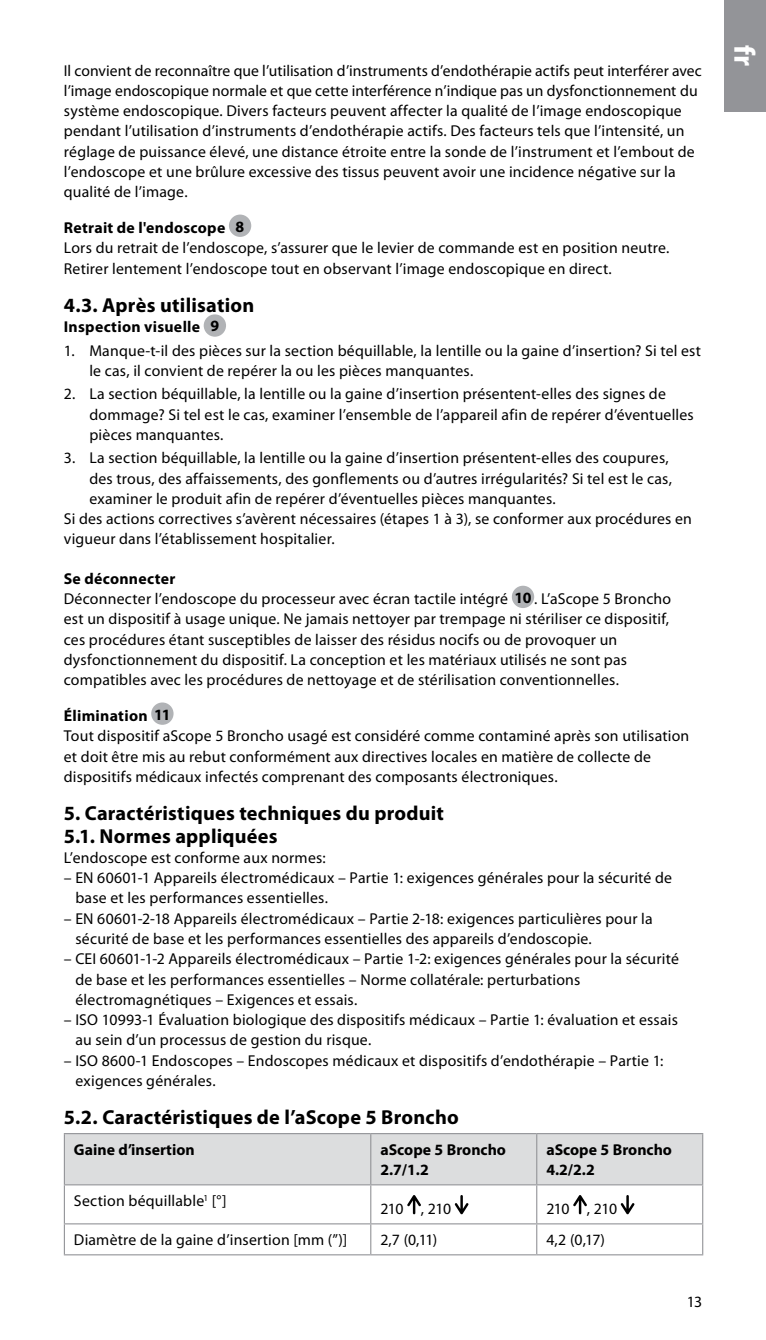
<style>
.page{position:relative;width:766px;height:1340px;background:#fff}
.page>*{position:absolute;margin:0;border:0;box-sizing:border-box;transform-origin:0 0}
.t1{font:700 29.25px "Myriad Pro";color:#fff}
.t2{font:700 20.25px/22.5px "Myriad Pro";letter-spacing:.01em;color:#000}
.t3{font:15.75px/20.2px "Myriad Pro";letter-spacing:.01em;color:#000}
.t4{font:700 15.75px/20.2px "Myriad Pro";letter-spacing:.015em;color:#000}
.s1{font-weight:700}
</style>
<div class="page">
<div style="left:229px;top:214px;width:22px;height:23px;background:#b1b3b6;border-radius:50%"></div>
<div style="left:204px;top:314px;width:22px;height:23px;background:#b1b3b6;border-radius:50%"></div>
<div style="left:511px;top:585px;width:23px;height:23px;background:#b1b3b6;border-radius:50%"></div>
<div style="left:151px;top:702px;width:22px;height:22px;background:#b1b3b6;border-radius:50%"></div>
<div style="left:65px;top:1134px;width:637px;height:50px;background:#dcddde"></div>
<svg style="left:65px;top:1185px;width:637px;height:69px"></svg>
<hr style="left:64px;top:1133px;width:306px;height:1px;background:#939498">
<hr style="left:64px;top:1134px;width:1px;height:50px;background:#939498">
<hr style="left:370px;top:1133px;width:166px;height:1px;background:#939498">
<hr style="left:370px;top:1134px;width:1px;height:50px;background:#939498">
<hr style="left:536px;top:1133px;width:167px;height:1px;background:#939498">
<hr style="left:536px;top:1134px;width:1px;height:50px;background:#939498">
<hr style="left:702px;top:1134px;width:1px;height:50px;background:#939498">
<hr style="left:64px;top:1184px;width:306px;height:1px;background:#939498">
<hr style="left:64px;top:1185px;width:1px;height:38px;background:#939498">
<hr style="left:370px;top:1184px;width:166px;height:1px;background:#939498">
<hr style="left:370px;top:1185px;width:1px;height:38px;background:#939498">
<hr style="left:536px;top:1184px;width:167px;height:1px;background:#939498">
<hr style="left:536px;top:1185px;width:1px;height:38px;background:#939498">
<hr style="left:702px;top:1185px;width:1px;height:38px;background:#939498">
<hr style="left:64px;top:1223px;width:306px;height:1px;background:#939498">
<hr style="left:64px;top:1224px;width:1px;height:30px;background:#939498">
<hr style="left:370px;top:1223px;width:166px;height:1px;background:#939498">
<hr style="left:370px;top:1224px;width:1px;height:30px;background:#939498">
<hr style="left:536px;top:1223px;width:167px;height:1px;background:#939498">
<hr style="left:536px;top:1224px;width:1px;height:30px;background:#939498">
<hr style="left:702px;top:1224px;width:1px;height:30px;background:#939498">
<hr style="left:64px;top:1254px;width:306px;height:1px;background:#939498">
<hr style="left:370px;top:1254px;width:166px;height:1px;background:#939498">
<hr style="left:536px;top:1254px;width:167px;height:1px;background:#939498">
<svg style="left:407px;top:1194px;width:14px;height:20px"></svg>
<svg style="left:454px;top:1194px;width:14px;height:20px"></svg>
<svg style="left:573px;top:1194px;width:13px;height:20px"></svg>
<svg style="left:620px;top:1194px;width:14px;height:20px"></svg>
<div style="left:724px;top:0;width:41px;height:112px;background:#939498"></div>
<p class="t3" style="left:64px;top:60px;width:639px">Il convient de reconnaître que l’utilisation d’instruments d’endothérapie actifs peut interférer avec l’image endoscopique normale et que cette interférence n’indique pas un dysfonctionnement du système endoscopique. Divers facteurs peuvent affecter la qualité de l’image endoscopique pendant l’utilisation d’instruments d’endothérapie actifs. Des facteurs tels que l’intensité, un réglage de puissance élevé, une distance étroite entre la sonde de l’instrument et l’embout de l’endoscope et une brûlure excessive des tissus peuvent avoir une incidence négative sur la qualité de l’image.</p>
<p class="t4" style="left:64px;top:217px;width:182px">Retrait de l'endoscope 8</p>
<p class="t3" style="left:64px;top:238px;width:607px">Lors du retrait de l’endoscope, s’assurer que le levier de commande est en position neutre.<br>Retirer lentement l’endoscope tout en observant l’image endoscopique en direct.</p>
<p class="t2" style="left:64px;top:293px;width:192px">4.3. Après utilisation</p>
<p class="t4" style="left:64px;top:316px;width:157px">Inspection visuelle 9</p>
<p class="t3" style="left:89px;top:340px;width:613px;text-indent:-26px">1. Manque-t-il des pièces sur la section béquillable, la lentille ou la gaine d’insertion? Si tel est le cas, il convient de repérer la ou les pièces manquantes.</p>
<p class="t3" style="left:89px;top:384px;width:606px;text-indent:-26px">2. La section béquillable, la lentille ou la gaine d’insertion présentent-elles des signes de dommage? Si tel est le cas, examiner l’ensemble de l’appareil afin de repérer d’éventuelles pièces manquantes.</p>
<p class="t3" style="left:64px;top:448px;width:606px">3. La section béquillable, la lentille ou la gaine d’insertion présentent-elles des coupures,</p>
<p class="t3" style="left:89px;top:468px;width:584px">des trous, des affaissements, des gonflements ou d’autres irrégularités? Si tel est le cas,</p>
<p class="t3" style="left:89px;top:488px;width:468px">examiner le produit afin de repérer d’éventuelles pièces manquantes.</p>
<p class="t3" style="left:64px;top:508px;width:629px">Si des actions correctives s’avèrent nécessaires (étapes 1 à 3), se conformer aux procédures en</p>
<p class="t3" style="left:64px;top:529px;width:272px">vigueur dans l’établissement hospitalier.</p>
<p class="t3" style="left:64px;top:568px;width:608px"><span class="s1">Se déconnecter<br></span>Déconnecter l’endoscope du processeur avec écran tactile intégré <span class="s1">10</span> . L’aScope 5 Broncho est un dispositif à usage unique. Ne jamais nettoyer par trempage ni stériliser ce dispositif, ces procédures étant susceptibles de laisser des résidus nocifs ou de provoquer un dysfonctionnement du dispositif. La conception et les matériaux utilisés ne sont pas compatibles avec les procédures de nettoyage et de stérilisation conventionnelles.</p>
<p class="t4" style="left:64px;top:705px;width:108px">Élimination 11</p>
<p class="t3" style="left:64px;top:725px;width:626px">Tout dispositif aScope 5 Broncho usagé est considéré comme contaminé après son utilisation et doit être mis au rebut conformément aux directives locales en matière de collecte de dispositifs médicaux infectés comprenant des composants électroniques.</p>
<p class="t2" style="left:64px;top:801px;width:381px">5. Caractéristiques techniques du produit<br>5.1. Normes appliquées</p>
<p class="t3" style="left:64px;top:847px;width:263px">L’endoscope est conforme aux normes:</p>
<p class="t3" style="left:75px;top:867px;width:598px;text-indent:-12px">– EN 60601-1 Appareils électromédicaux – Partie 1: exigences générales pour la sécurité de base et les performances essentielles.</p>
<p class="t3" style="left:75px;top:908px;width:578px;text-indent:-12px">– EN 60601-2-18 Appareils électromédicaux – Partie 2-18: exigences particulières pour la sécurité de base et les performances essentielles des appareils d’endoscopie.</p>
<p class="t3" style="left:75px;top:948px;width:605px;text-indent:-12px">– CEI 60601-1-2 Appareils électromédicaux – Partie 1-2: exigences générales pour la sécurité de base et les performances essentielles – Norme collatérale: perturbations électromagnétiques – Exigences et essais.</p>
<p class="t3" style="left:75px;top:1009px;width:604px;text-indent:-12px">– ISO 10993-1 Évaluation biologique des dispositifs médicaux – Partie 1: évaluation et essais au sein d’un processus de gestion du risque.</p>
<p class="t3" style="left:75px;top:1049px;width:589px;text-indent:-12px">– ISO 8600-1 Endoscopes – Endoscopes médicaux et dispositifs d’endothérapie – Partie 1: exigences générales.</p>
<p class="t2" style="left:64px;top:1105px;width:396px">5.2. Caractéristiques de l’aScope 5 Broncho</p>
<p class="t4" style="left:74px;top:1139px;width:122px">Gaine d’insertion</p>
<p class="t4" style="left:380px;top:1139px;width:127px">aScope 5 Broncho<br>2.7/1.2</p>
<p class="t4" style="left:546px;top:1139px;width:127px">aScope 5 Broncho<br>4.2/2.2</p>
<p class="t3" style="left:74px;top:1190px;width:154px">Section béquillable<sup>1</sup> [°]</p>
<p class="t3" style="left:380px;top:1198px;width:72px">210 , 210</p>
<p class="t3" style="left:546px;top:1198px;width:72px">210 , 210</p>
<p class="t3" style="left:74px;top:1229px;width:274px">Diamètre de la gaine d’insertion [mm (”)]</p>
<p class="t3" style="left:380px;top:1229px;width:58px">2,7 (0,11)</p>
<p class="t3" style="left:546px;top:1229px;width:60px">4,2 (0,17)</p>
<p class="t3" style="left:686px;top:1291px;width:17px">13</p>
<h1 class="t1" style="left:763px;top:45px;width:23px;rotate:90deg">fr</h1>
</div>
